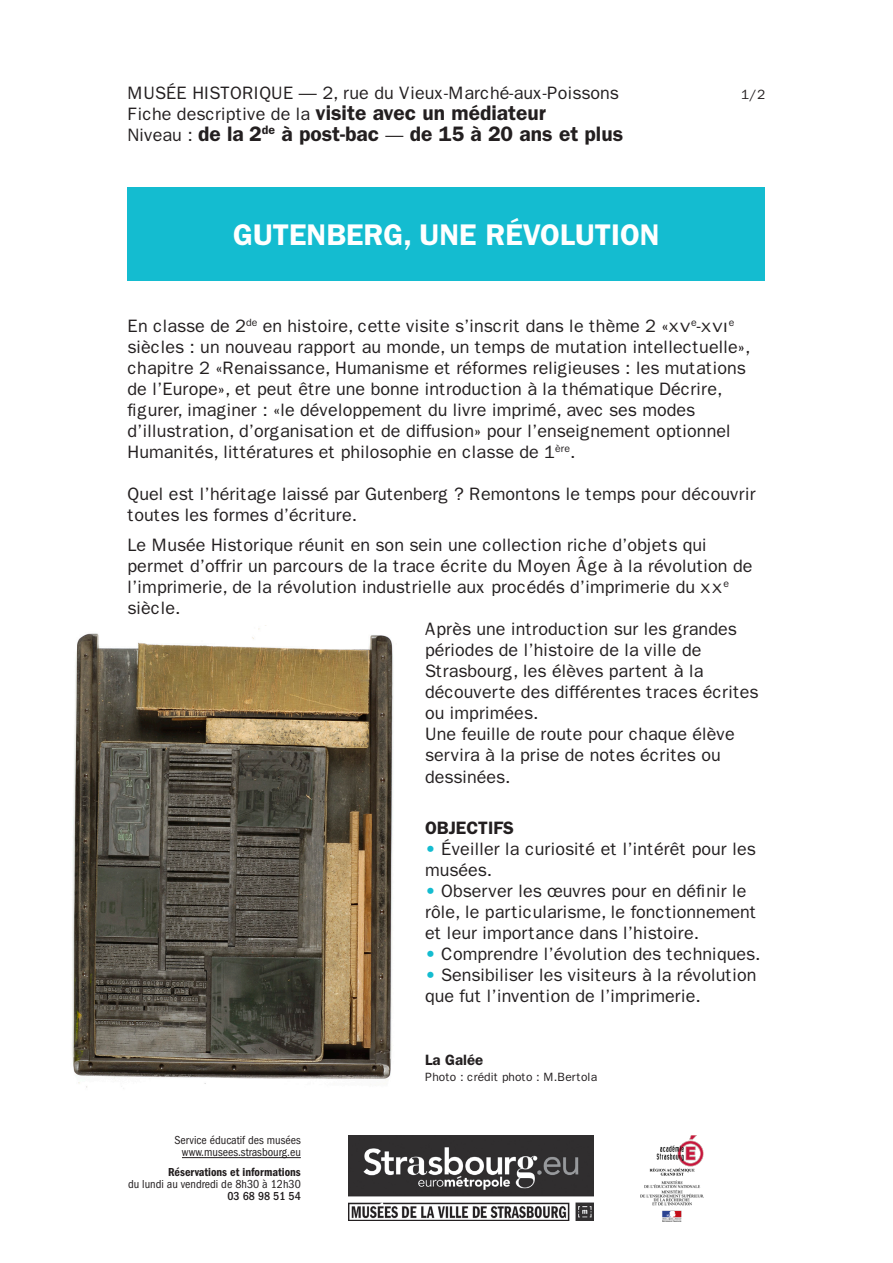
<style>
.page{position:relative;width:893px;height:1263px;background:#fff}
.page>*{position:absolute;margin:0;border:0;box-sizing:border-box;transform-origin:0 0}
.t1{font:600 30px "Franklin Gothic";color:#fff}
.t2{font:600 21px "Franklin Gothic";color:#231f20}
.t3{font:18px/21px "Franklin Gothic";color:#231f20}
.t4{font:600 18px "Franklin Gothic";color:#231f20}
.t5{font:600 15px "Franklin Gothic";color:#231f20}
.t6{font:13.5px "Franklin Gothic";color:#231f20}
.t7{font:condensed 12px "Franklin Gothic";color:#231f20}
.t8{font:12px "Franklin Gothic";color:#231f20}
.t9{font:600 condensed 12px "Franklin Gothic";color:#231f20}
.t10{font:500 condensed 12px "Franklin Gothic";color:#231f20}
.s1{font-weight:400;font-size:18px}
.s2{font-size:13.5px}
.s3{color:#14bcd0}
</style>
<div class="page">
<div style="left:128px;top:187px;width:637px;height:94px;background:#14bcd0"></div>
<img style="left:72px;top:625px;width:322px;height:463px">
<img style="left:349px;top:1135px;width:244px;height:85px">
<img style="left:641px;top:1135px;width:63px;height:86px">
<hr style="left:182px;top:1157px;width:119px;height:1px;background:#231f20">
<p class="t3" style="left:128px;top:82px;width:493px">MUSÉE HISTORIQUE — 2, rue du Vieux-Marché-aux-Poissons</p>
<p class="t6" style="left:741px;top:86px;width:26px">1/2</p>
<p class="t2" style="left:128px;top:100px;width:420px"><span class="s1">Fiche descriptive de la</span> visite avec un médiateur</p>
<p class="t2" style="left:128px;top:121px;width:497px"><span class="s1">Niveau :</span> de la 2<sup>de</sup> à post-bac <span class="s1">—</span> de 15 à 20 ans et plus</p>
<p class="t1" style="left:233px;top:217px;width:428px">GUTENBERG, UNE RÉVOLUTION</p>
<p class="t3" style="left:128px;top:316px;width:624px">En classe de 2<sup>de</sup> en histoire, cette visite s’inscrit dans le thème 2 «<span class="s2">XV</span><sup>e</sup>-<span class="s2">XVI</span><sup>e </sup>siècles : un nouveau rapport au monde, un temps de mutation intellectuelle», chapitre 2 «Renaissance, Humanisme et réformes religieuses : les mutations de l’Europe», et peut être une bonne introduction à la thématique Décrire, figurer, imaginer : «le développement du livre imprimé, avec ses modes d’illustration, d’organisation et de diffusion» pour l’enseignement optionnel Humanités, littératures et philosophie en classe de 1<sup>ère</sup>.</p>
<p class="t3" style="left:128px;top:484px;width:630px">Quel est l’héritage laissé par Gutenberg ? Remontons le temps pour découvrir toutes les formes d’écriture.</p>
<p class="t3" style="left:128px;top:535px;width:626px">Le Musée Historique réunit en son sein une collection riche d’objets qui permet d’offrir un parcours de la trace écrite du Moyen Âge à la révolution de l’imprimerie, de la révolution industrielle aux procédés d’imprimerie du <span class="s2">XX</span><sup>e </sup>siècle.</p>
<p class="t3" style="left:425px;top:619px;width:335px">Après une introduction sur les grandes périodes de l’histoire de la ville de Strasbourg, les élèves partent à la découverte des différentes traces écrites ou imprimées.</p>
<p class="t3" style="left:425px;top:724px;width:311px">Une feuille de route pour chaque élève servira à la prise de notes écrites ou dessinées.</p>
<p class="t4" style="left:425px;top:817px;width:90px">OBJECTIFS</p>
<p class="t3" style="left:425px;top:838px;width:332px"><span class="s3">•</span> Éveiller la curiosité et l’intérêt pour les musées.</p>
<p class="t3" style="left:425px;top:880px;width:333px"><span class="s3">•</span> Observer les œuvres pour en définir le rôle, le particularisme, le fonctionnement et leur importance dans l’histoire.</p>
<p class="t3" style="left:425px;top:943px;width:337px"><span class="s3">•</span> Comprendre l’évolution des techniques.</p>
<p class="t3" style="left:425px;top:964px;width:333px"><span class="s3">•</span> Sensibiliser les visiteurs à la révolution que fut l’invention de l’imprimerie.</p>
<p class="t7" style="left:175px;top:1134px;width:128px">Service éducatif des musées</p>
<p class="t7" style="left:182px;top:1146px;width:120px">www.musees.strasbourg.eu</p>
<p class="t9" style="left:168px;top:1165px;width:134px">Réservations et informations</p>
<p class="t7" style="left:128px;top:1177px;width:174px">du lundi au vendredi de 8h30 à 12h30</p>
<p class="t10" style="left:228px;top:1189px;width:75px">03 68 98 51 54</p>
<p class="t5" style="left:425px;top:1051px;width:60px">La Galée</p>
<p class="t8" style="left:425px;top:1070px;width:174px">Photo : crédit photo : M.Bertola</p>
</div>
